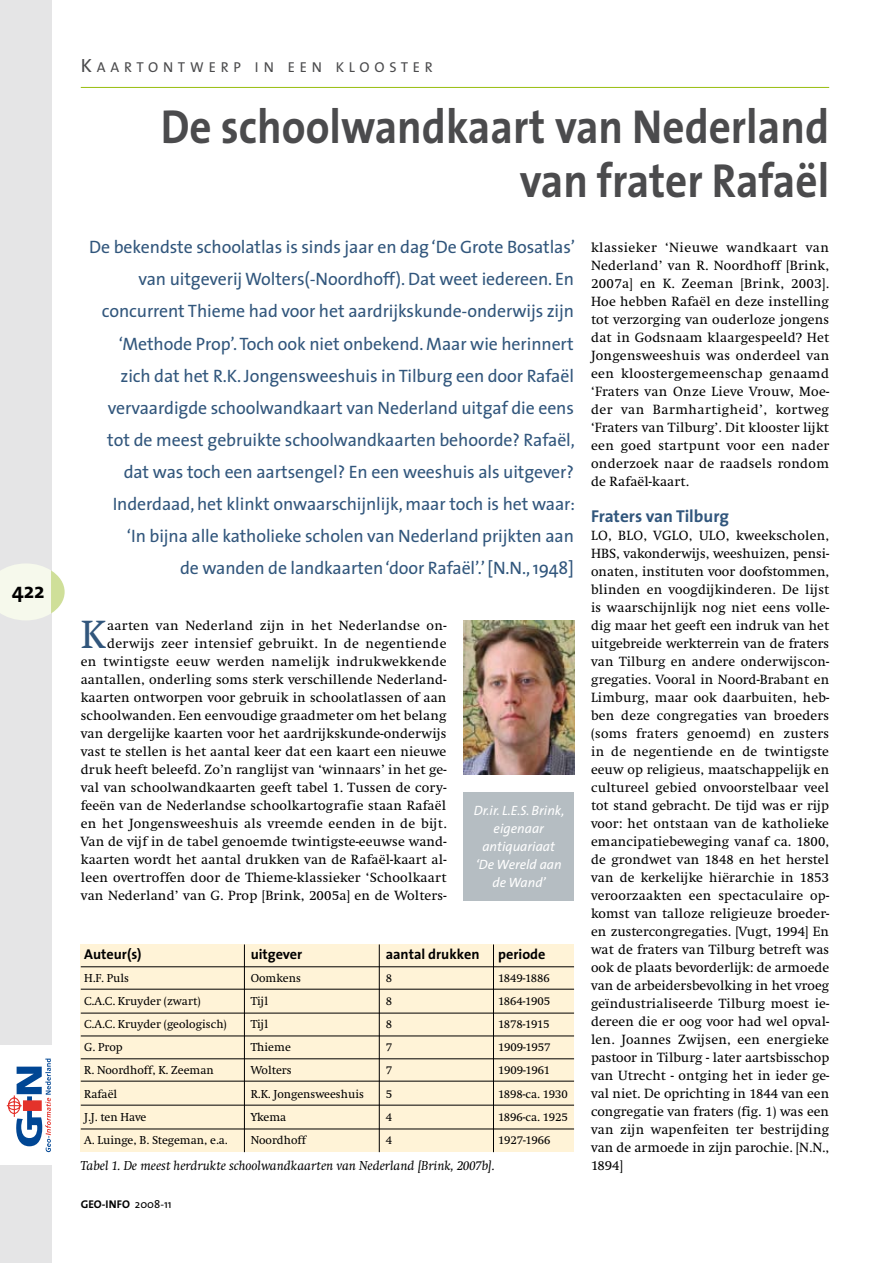
<style>
.page{position:relative;width:893px;height:1263px;background:#fff}
.page>*{position:absolute;margin:0;border:0;box-sizing:border-box;transform-origin:0 0}
.t1{font:700 48px/54px "The Sans";color:#4b4b4d;text-align:right;scale:.9 1}
.t2{font:40.8px "Swift";color:#31567c}
.t3{font:700 21.75px "The Sans";color:#000}
.t4{font:18px/32.1px "The Sans";letter-spacing:-.005em;color:#31567c;text-align:right}
.t5{font:700 17.25px "The Sans";color:#31567c}
.t6{font:14.4px "The Sans";letter-spacing:.335em;color:#4b4b4d}
.t7{font:700 14.25px "The Sans";color:#000}
.t8{font:13.8px/18px "Swift";letter-spacing:.01em;color:#000;text-align:justify}
.t9{font:italic 13.5px "Swift";color:#000}
.t10{font:italic 13.5px/18px "The Sans";color:#fff;text-align:center}
.t11{font:12px "Swift";color:#000}
.t12{font:12px "Swift";letter-spacing:-.025em;color:#000}
.t13{font:700 11.25px "The Sans";color:#000}
.s1{font-size:19.2px}
.s2{font-weight:400}
</style>
<div class="page">
<div style="left:0;top:0;width:51px;height:1263px;background:#e5e5e6"></div>
<div style="left:0;top:1045px;width:51px;height:119px;background:#fff"></div>
<svg style="left:7px;top:1058px;width:44px;height:94px"></svg>
<svg style="left:0;top:563px;width:65px;height:57px"></svg>
<hr style="left:81px;top:87px;width:748px;height:1px;background:#97be0d">
<div style="left:463px;top:792px;width:111px;height:108px;background:#b5bdc2"></div>
<img style="left:463px;top:620px;width:111px;height:154px">
<div style="left:81px;top:944px;width:493px;height:208px;background:#fff3d7"></div>
<hr style="left:81px;top:966px;width:493px;height:1px;background:#000">
<hr style="left:81px;top:989px;width:493px;height:1px;background:#000">
<hr style="left:81px;top:1013px;width:493px;height:1px;background:#000">
<hr style="left:81px;top:1036px;width:493px;height:1px;background:#000">
<hr style="left:81px;top:1058px;width:493px;height:1px;background:#000">
<hr style="left:81px;top:1081px;width:493px;height:1px;background:#000">
<hr style="left:81px;top:1105px;width:493px;height:1px;background:#000">
<hr style="left:81px;top:1129px;width:493px;height:1px;background:#000">
<hr style="left:244px;top:944px;width:1px;height:208px;background:#000">
<hr style="left:379px;top:944px;width:1px;height:208px;background:#000">
<hr style="left:493px;top:944px;width:1px;height:208px;background:#000">
<h3 class="t3" style="left:12px;top:573px;width:34px">422</h3>
<p class="t6" style="left:81px;top:55px;width:354px"><span class="s1">K</span> AA RTONTWERP IN EEN KL OOSTER</p>
<h1 class="t1" style="left:161px;top:98px;width:744px">De schoolwandkaart van Nederland van frater Rafaël</h1>
<p class="t4" style="left:89px;top:231px;width:488px">De bekendste schoolatlas is sinds jaar en dag ‘De Grote Bosatlas’ van uitgeverij Wolters(-Noordhoff). Dat weet iedereen. En concurrent Thieme had voor het aardrijkskunde-onderwijs zijn ‘Methode Prop’. Toch ook niet onbekend. Maar wie herinnert zich dat het R.K. Jongensweeshuis in Tilburg een door Rafaël vervaardigde schoolwandkaart van Nederland uitgaf die eens tot de meest gebruikte schoolwandkaarten behoorde? Rafaël, dat was toch een aartsengel? En een weeshuis als uitgever?<br>Inderdaad, het klinkt onwaarschijnlijk, maar toch is het waar:<br>‘In bijna alle katholieke scholen van Nederland prijkten aan<br>de wanden de landkaarten ‘door Rafaël’.’ [N.N., 1948]</p>
<p class="t8" style="left:81px;top:617px;width:367px;text-align:right">aarten van Nederland zijn in het Nederlandse on&shy;derwijs zeer intensief gebruikt. In de negentiende<br>en twintigste eeuw werden namelijk indrukwekkende aantallen, onderling soms sterk verschillende Nederland&shy;kaarten ontworpen voor gebruik in schoolatlassen of aan schoolwanden. Een eenvoudige graadmeter om het belang van dergelijke kaarten voor het aardrijkskunde-onderwijs vast te stellen is het aantal keer dat een kaart een nieuwe druk heeft beleefd. Zo’n ranglijst van ‘winnaars’ in het ge&shy;val van schoolwandkaarten geeft tabel 1. Tussen de cory&shy;feeën van de Nederlandse schoolkartografie staan Rafaël en het Jongensweeshuis als vreemde eenden in de bijt.<br>Van de vijf in de tabel genoemde twintigste-eeuwse wand&shy;kaarten wordt het aantal drukken van de Rafaël-kaart al&shy;leen overtroffen door de Thieme-klassieker ‘Schoolkaart van Nederland’ van G. Prop [Brink, 2005a] en de Wolters-</p>
<h2 class="t2" style="left:81px;top:613px;width:26px">K</h2>
<p class="t10" style="left:474px;top:801px;width:92px">Dr.ir. L.E.S. Brink, eigenaar antiquariaat ‘De Wereld aan de Wand’</p>
<p class="t7" style="left:84px;top:942px;width:59px">Auteur(s)</p>
<p class="t7" style="left:251px;top:942px;width:53px">uitgever</p>
<p class="t7" style="left:386px;top:942px;width:95px">aantal drukken</p>
<p class="t7" style="left:498px;top:942px;width:49px">periode</p>
<p class="t11" style="left:84px;top:972px;width:46px">H.F. Puls</p>
<p class="t11" style="left:251px;top:972px;width:52px">Oomkens</p>
<p class="t11" style="left:386px;top:972px;width:8px">8</p>
<p class="t11" style="left:498px;top:972px;width:53px">1849-1886</p>
<p class="t11" style="left:84px;top:995px;width:118px">C.A.C. Kruyder (zwart)</p>
<p class="t11" style="left:251px;top:995px;width:19px">Tijl</p>
<p class="t11" style="left:386px;top:995px;width:8px">8</p>
<p class="t11" style="left:498px;top:995px;width:54px">1864-1905</p>
<p class="t11" style="left:84px;top:1018px;width:144px">C.A.C. Kruyder (geologisch)</p>
<p class="t11" style="left:251px;top:1018px;width:19px">Tijl</p>
<p class="t11" style="left:386px;top:1018px;width:8px">8</p>
<p class="t12" style="left:498px;top:1018px;width:53px">1878-1915</p>
<p class="t11" style="left:84px;top:1041px;width:40px">G. Prop</p>
<p class="t11" style="left:251px;top:1041px;width:42px">Thieme</p>
<p class="t11" style="left:386px;top:1041px;width:8px">7</p>
<p class="t11" style="left:498px;top:1041px;width:54px">1909-1957</p>
<p class="t11" style="left:84px;top:1064px;width:131px">R. Noordhoff, K. Zeeman</p>
<p class="t11" style="left:251px;top:1064px;width:42px">Wolters</p>
<p class="t11" style="left:386px;top:1064px;width:8px">7</p>
<p class="t11" style="left:498px;top:1064px;width:53px">1909-1961</p>
<p class="t11" style="left:84px;top:1087px;width:35px">Rafaël</p>
<p class="t11" style="left:251px;top:1087px;width:115px">R.K. Jongensweeshuis</p>
<p class="t11" style="left:386px;top:1087px;width:8px">5</p>
<p class="t11" style="left:498px;top:1087px;width:71px">1898-ca. 1930</p>
<p class="t11" style="left:84px;top:1110px;width:64px">J.J. ten Have</p>
<p class="t11" style="left:251px;top:1110px;width:37px">Ykema</p>
<p class="t11" style="left:386px;top:1110px;width:8px">4</p>
<p class="t11" style="left:498px;top:1110px;width:71px">1896-ca. 1925</p>
<p class="t11" style="left:84px;top:1133px;width:145px">A. Luinge, B. Stegeman, e.a.</p>
<p class="t11" style="left:251px;top:1133px;width:57px">Noordhoff</p>
<p class="t11" style="left:386px;top:1133px;width:8px">4</p>
<p class="t11" style="left:498px;top:1133px;width:54px">1927-1966</p>
<p class="t9" style="left:81px;top:1158px;width:415px">Tabel 1. De meest herdrukte schoolwandkaarten van Nederland [Brink, 2007b].</p>
<p class="t13" style="left:81px;top:1195px;width:92px">GEO-INFO <span class="s2">2008-11</span></p>
<p class="t8" style="left:591px;top:239px;width:240px">klassieker ‘Nieuwe wandkaart van Nederland’ van R. Noordhoff [Brink, 2007a] en K. Zeeman [Brink, 2003].<br>Hoe hebben Rafaël en deze instelling tot verzorging van ouderloze jongens dat in Godsnaam klaargespeeld? Het Jongensweeshuis was onderdeel van een kloostergemeenschap genaamd ‘Fraters van Onze Lieve Vrouw, Moe&shy;der van Barmhartigheid’, kortweg ‘Fraters van Tilburg’. Dit klooster lijkt een goed startpunt voor een nader onderzoek naar de raadsels rondom de Rafaël-kaart.</p>
<p class="t5" style="left:591px;top:502px;width:139px">Fraters van Tilburg</p>
<p class="t8" style="left:591px;top:527px;width:240px">LO, BLO, VGLO, ULO, kweekscholen, HBS, vakonderwijs, weeshuizen, pensi&shy;onaten, instituten voor doofstommen, blinden en voogdijkinderen. De lijst is waarschijnlijk nog niet eens volle&shy;dig maar het geeft een indruk van het uitgebreide werkterrein van de fraters van Tilburg en andere onderwijscon&shy;gregaties. Vooral in Noord-Brabant en Limburg, maar ook daarbuiten, heb&shy;ben deze congregaties van broeders (soms fraters genoemd) en zusters in de negentiende en de twintigste eeuw op religieus, maatschappelijk en cultureel gebied onvoorstelbaar veel tot stand gebracht. De tijd was er rijp voor: het ontstaan van de katholieke emancipatiebeweging vanaf ca. 1800, de grondwet van 1848 en het herstel van de kerkelijke hiërarchie in 1853 veroorzaakten een spectaculaire op&shy;komst van talloze religieuze broeder&shy;en zustercongregaties. [Vugt, 1994] En wat de fraters van Tilburg betreft was ook de plaats bevorderlijk: de armoede van de arbeidersbevolking in het vroeg geïndustrialiseerde Tilburg moest ie&shy;dereen die er oog voor had wel opval&shy;len. Joannes Zwijsen, een energieke pastoor in Tilburg - later aartsbisschop van Utrecht - ontging het in ieder ge&shy;val niet. De oprichting in 1844 van een congregatie van fraters (fig. 1) was een van zijn wapenfeiten ter bestrijding van de armoede in zijn parochie. [N.N., 1894]</p>
</div>
